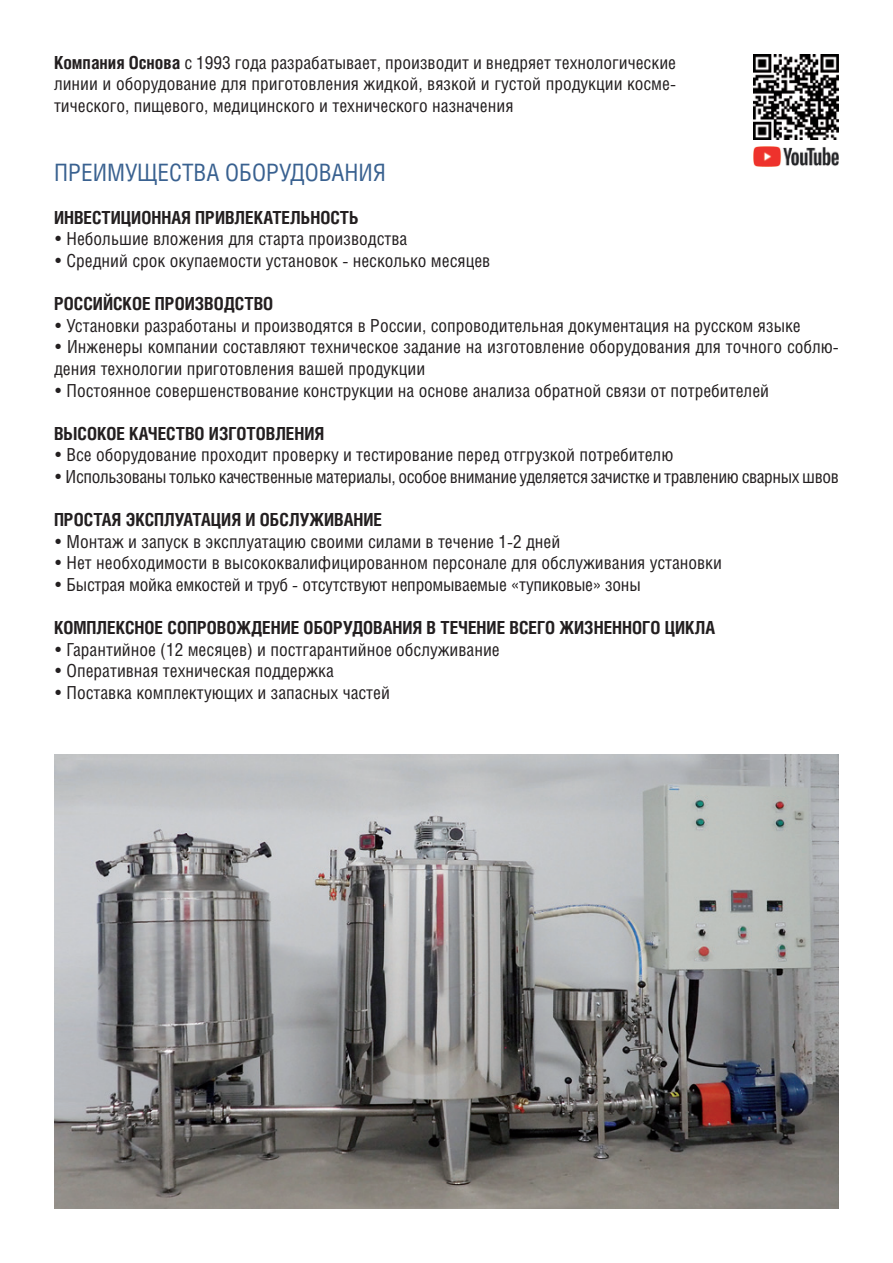
<style>
.page{position:relative;width:893px;height:1263px;background:#fff}
.page>*{position:absolute;margin:0;border:0;box-sizing:border-box;transform-origin:0 0}
.t1{font:24px "Helios Cond C";color:#396190}
.t2{font:18px/21.6px "Helios Cond C";color:#231f20}
.t3{font:700 18px "Helios Cond";color:#231f20}
.t4{font:18px "Helios Cond C";letter-spacing:-.02em;color:#231f20}
.s1{font-family:"Helios Cond";font-weight:700}
</style>
<div class="page">
<img style="left:754px;top:54px;width:85px;height:85px">
<img style="left:754px;top:147px;width:85px;height:19px">
<img style="left:54px;top:754px;width:785px;height:455px">
<p class="t2" style="left:54px;top:51px;width:624px;text-align:justify"><span class="s1">Компания Основа</span> с 1993 года разрабатывает, производит и внедряет технологические линии и оборудование для приготовления жидкой, вязкой и густой продукции косме&shy;тического, пищевого, медицинского и технического назначения</p>
<p class="t1" style="left:54px;top:158px;width:333px">ПРЕИМУЩЕСТВА ОБОРУДОВАНИЯ</p>
<p class="t3" style="left:54px;top:207px;width:306px">ИНВЕСТИЦИОННАЯ ПРИВЛЕКАТЕЛЬНОСТЬ</p>
<p class="t2" style="left:54px;top:228px;width:355px">• Небольшие вложения для старта производства</p>
<p class="t2" style="left:54px;top:249px;width:438px">• Средний срок окупаемости установок - несколько месяцев</p>
<p class="t3" style="left:54px;top:293px;width:221px">РОССИЙСКОЕ ПРОИЗВОДСТВО</p>
<p class="t2" style="left:54px;top:314px;width:748px">• Установки разработаны и производятся в России, сопроводительная документация на русском языке</p>
<p class="t2" style="left:54px;top:336px;width:786px">• Инженеры компании составляют техническое задание на изготовление оборудования для точного соблю&shy;дения технологии приготовления вашей продукции</p>
<p class="t2" style="left:54px;top:379px;width:717px">• Постоянное совершенствование конструкции на основе анализа обратной связи от потребителей</p>
<p class="t3" style="left:54px;top:423px;width:272px">ВЫСОКОЕ КАЧЕСТВО ИЗГОТОВЛЕНИЯ</p>
<p class="t2" style="left:54px;top:444px;width:621px">• Все оборудование проходит проверку и тестирование перед отгрузкой потребителю</p>
<p class="t4" style="left:54px;top:466px;width:786px">• Использованы только качественные материалы, особое внимание уделяется зачистке и травлению сварных швов</p>
<p class="t3" style="left:54px;top:509px;width:329px">ПРОСТАЯ ЭКСПЛУАТАЦИЯ И ОБСЛУЖИВАНИЕ</p>
<p class="t2" style="left:54px;top:530px;width:508px">• Монтаж и запуск в эксплуатацию своими силами в течение 1-2 дней</p>
<p class="t2" style="left:54px;top:552px;width:670px">• Нет необходимости в высококвалифицированном персонале для обслуживания установки</p>
<p class="t2" style="left:54px;top:573px;width:588px">• Быстрая мойка емкостей и труб - отсутствуют непромываемые «тупиковые» зоны</p>
<p class="t3" style="left:54px;top:617px;width:663px">КОМПЛЕКСНОЕ СОПРОВОЖДЕНИЕ ОБОРУДОВАНИЯ В ТЕЧЕНИЕ ВСЕГО ЖИЗНЕННОГО ЦИКЛА</p>
<p class="t2" style="left:54px;top:638px;width:447px">• Гарантийное (12 месяцев) и постгарантийное обслуживание</p>
<p class="t2" style="left:54px;top:660px;width:281px">• Оперативная техническая поддержка</p>
<p class="t2" style="left:54px;top:681px;width:337px">• Поставка комплектующих и запасных частей</p>
</div>
